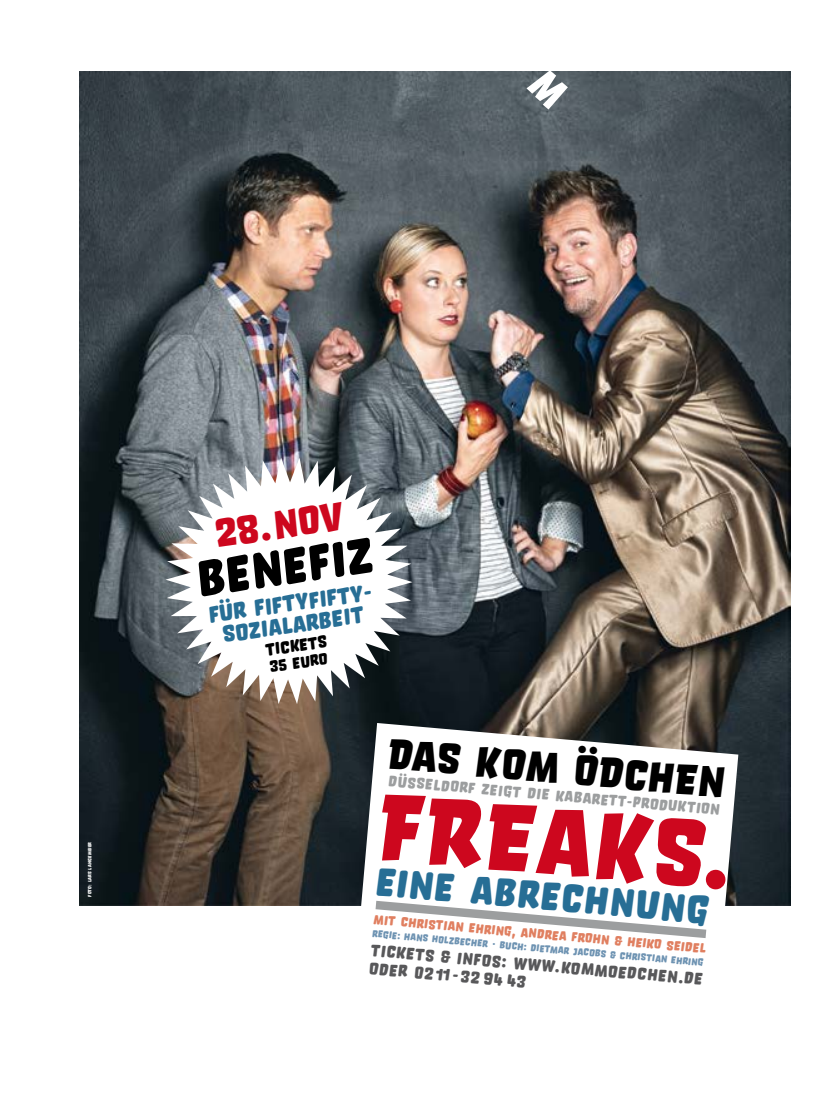
<style>
.page{position:relative;width:833px;height:1099px;background:#fff}
.page>*{position:absolute;margin:0;border:0;box-sizing:border-box;transform-origin:0 0}
.t1{font:92.25px "Orgovan Brush";color:#cd071e}
.t2{font:48.88px "Orgovan Rounded";color:#000}
.t3{font:41.5px "Orgovan CE Brush";color:#000}
.t4{font:38.5px "Orgovan Rounded";color:#276e95}
.t5{font:38.25px "Orgovan Brush";color:#cd071e}
.t6{font:22.62px/21.5px "Orgovan Rounded";color:#276e95;text-align:center}
.t7{font:16.75px "Orgovan Rounded";color:#000}
.t8{font:16.38px/17.9px "Orgovan Rounded";color:#58585a}
.t9{font:15.5px "Orgovan Rounded";color:#000}
.t10{font:14.88px "Orgovan Rounded";color:#9c9e9f}
.t11{font:12.88px "Orgovan Rounded";color:#e07f60}
.t12{font:9.75px "Orgovan Rounded";color:#6e93b2}
.t13{font:4.75px "Orgovan Rounded";letter-spacing:.02em;color:#fff}
</style>
<div class="page">
<img style="left:80px;top:71px;width:710px;height:834px">
<svg style="left:359px;top:723px;width:379px;height:209px"></svg>
<svg style="left:375px;top:900px;width:331px;height:38px"></svg>
<svg style="left:165px;top:457px;width:247px;height:247px"></svg>
<svg style="left:526px;top:71px;width:43px;height:39px;background:#5a656b"></svg>
<p class="t13" style="left:87px;top:896px;width:56px;rotate:-90deg">FOTO: Lars Langemeier</p>
<h3 class="t5" style="left:212px;top:509px;width:131px;rotate:-8deg">28. NOV</h3>
<h2 class="t2" style="left:193px;top:548px;width:178px;rotate:-8deg">Benefiz</h2>
<h3 class="t6" style="left:207px;top:604px;width:169px;rotate:-8deg">für fiftyfifty-<br>Sozialarbeit</h3>
<h3 class="t7" style="left:264px;top:639px;width:64px;rotate:-8deg">Tickets</h3>
<h3 class="t9" style="left:268px;top:657px;width:60px;rotate:-8deg">35 Euro</h3>
<h3 class="t3" style="left:390px;top:727px;width:339px;rotate:5deg">DAS KOM ÖDCHEN</h3>
<h3 class="t10" style="left:389px;top:771px;width:334px;rotate:5deg">Düsseldorf zeigt die Kabarett-Produktion</h3>
<h1 class="t1" style="left:383px;top:767px;width:357px;rotate:5deg">FREAKS.</h1>
<h3 class="t4" style="left:378px;top:856px;width:336px;rotate:5deg">Eine Abrechnung</h3>
<h3 class="t11" style="left:374px;top:911px;width:335px;rotate:5deg">Mit Christian Ehring, andrea Frohn &amp; Heiko Seidel</h3>
<p class="t12" style="left:373px;top:927px;width:334px;rotate:5deg">Regie: Hans Holzbecher · Buch: Dietmar Jacobs &amp; Christian Ehring</p>
<h3 class="t8" style="left:372px;top:941px;width:335px;rotate:5deg">Tickets &amp; Infos: www.kommoedchen.de oder 0211-32 94 43</h3>
</div>
